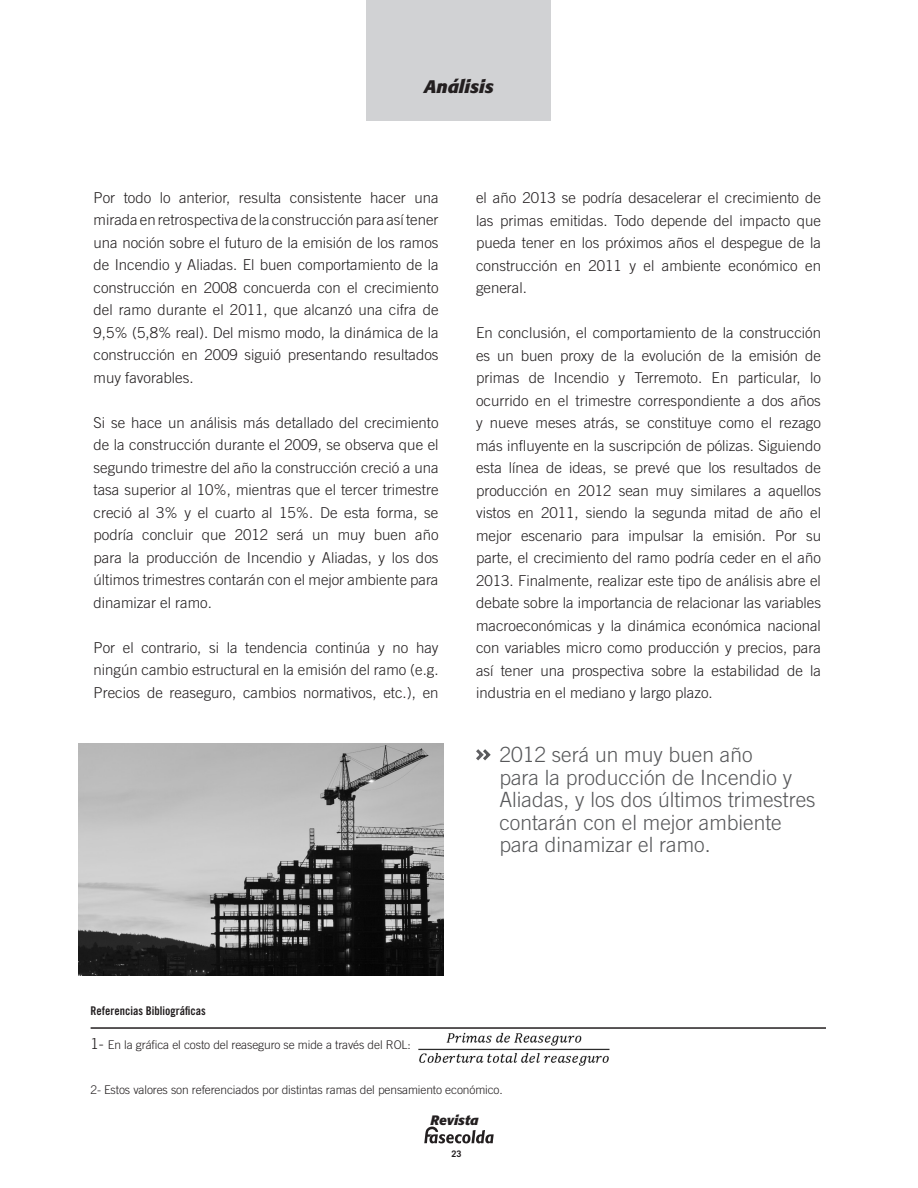
<style>
.page{position:relative;width:918px;height:1188px;background:#fff}
.page>*{position:absolute;margin:0;border:0;box-sizing:border-box;transform-origin:0 0}
.t1{font:300 21px/22.5px "Trade Gothic LT Std";color:#57585a}
.t2{font:italic 700 18px "Formata";color:#231f20}
.t3{font:300 15px/22.5px "Trade Gothic LT Std";color:#231f20;text-align:justify}
.t4{font:italic 700 13.5px "Formata";color:#231f20}
.t5{font:300 12px "Trade Gothic LT Std";letter-spacing:-.01em;color:#231f20}
.t6{font:12px "Trade Gothic LT Std Bd Cn 20";color:#231f20}
.t7{font:700 9px "Trade Gothic LT Std";color:#231f20}
.s1{font-size:15px}
</style>
<div class="page">
<div style="left:367px;top:0;width:184px;height:120px;background:#d1d2d4"></div>
<svg style="left:424px;top:1126px;width:70px;height:17px"></svg>
<img style="left:418px;top:1032px;width:192px;height:34px">
<svg style="left:476px;top:749px;width:15px;height:12px"></svg>
<hr style="left:91px;top:1027px;width:735px;height:2px;background:#231f20">
<img style="left:78px;top:744px;width:365px;height:232px">
<p class="t2" style="left:424px;top:76px;width:71px">Análisis</p>
<p class="t3" style="left:94px;top:186px;width:347px">Por todo lo anterior, resulta consistente hacer una mirada en retrospectiva de la construcción para así tener una noción sobre el futuro de la emisión de los ramos de Incendio y Aliadas. El buen comportamiento de la construcción en 2008 concuerda con el crecimiento del ramo durante el 2011, que alcanzó una cifra de 9,5% (5,8% real). Del mismo modo, la dinámica de la construcción en 2009 siguió presentando resultados muy favorables.</p>
<p class="t3" style="left:94px;top:411px;width:347px">Si se hace un análisis más detallado del crecimiento de la construcción durante el 2009, se observa que el segundo trimestre del año la construcción creció a una tasa superior al 10%, mientras que el tercer trimestre creció al 3% y el cuarto al 15%. De esta forma, se podría concluir que 2012 será un muy buen año para la producción de Incendio y Aliadas, y los dos últimos trimestres contarán con el mejor ambiente para dinamizar el ramo.</p>
<p class="t3" style="left:94px;top:636px;width:347px">Por el contrario, si la tendencia continúa y no hay ningún cambio estructural en la emisión del ramo (e.g.<br>Precios de reaseguro, cambios normativos, etc.), en</p>
<p class="t3" style="left:476px;top:186px;width:347px">el año 2013 se podría desacelerar el crecimiento de las primas emitidas. Todo depende del impacto que pueda tener en los próximos años el despegue de la construcción en 2011 y el ambiente económico en general.</p>
<p class="t3" style="left:476px;top:321px;width:347px">En conclusión, el comportamiento de la construcción es un buen proxy de la evolución de la emisión de primas de Incendio y Terremoto. En particular, lo ocurrido en el trimestre correspondiente a dos años y nueve meses atrás, se constituye como el rezago más influyente en la suscripción de pólizas. Siguiendo esta línea de ideas, se prevé que los resultados de producción en 2012 sean muy similares a aquellos vistos en 2011, siendo la segunda mitad de año el mejor escenario para impulsar la emisión. Por su parte, el crecimiento del ramo podría ceder en el año 2013. Finalmente, realizar este tipo de análisis abre el debate sobre la importancia de relacionar las variables macroeconómicas y la dinámica económica nacional con variables micro como producción y precios, para así tener una prospectiva sobre la estabilidad de la industria en el mediano y largo plazo.</p>
<p class="t1" style="left:499px;top:743px;width:318px">2012 será un muy buen año<br>para la producción de Incendio y<br>Aliadas, y los dos últimos trimestres contarán con el mejor ambiente para dinamizar el ramo.</p>
<p class="t6" style="left:90px;top:1003px;width:117px">Referencias Bibliográficas</p>
<p class="t5" style="left:90px;top:1038px;width:322px"><span class="s1">1-</span> En la gráfica el costo del reaseguro se mide a través del ROL:</p>
<p class="t5" style="left:90px;top:1083px;width:414px">2- Estos valores son referenciados por distintas ramas del pensamiento económico.</p>
<p class="t4" style="left:430px;top:1112px;width:50px">Revista</p>
<p class="t7" style="left:452px;top:1149px;width:12px">23</p>
</div>
